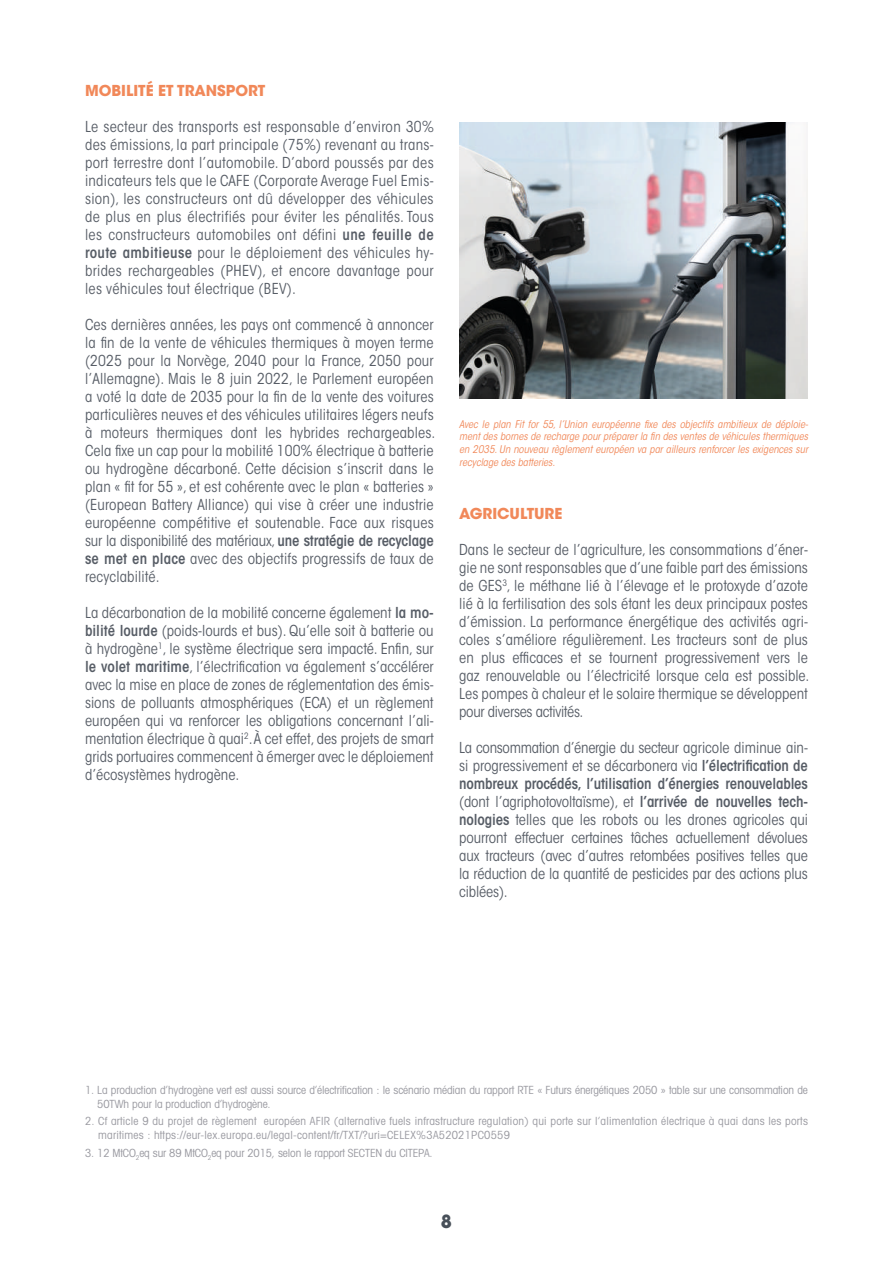
<style>
.page{position:relative;width:893px;height:1263px;background:#fff}
.page>*{position:absolute;margin:0;border:0;box-sizing:border-box;transform-origin:0 0}
.t1{font:700 18px "Avant Garde";color:#485059}
.t2{font:condensed 15px/18px "ITC Avant Garde Std";color:#575d66;text-align:justify}
.t3{font:700 15px "ITC Avant Garde Std";color:#f18859}
.t4{font:condensed 11.25px/13.5px "Avant Garde";letter-spacing:-.01em;color:#9a9aa1}
.t5{font:condensed 11.25px/13.5px "Avant Garde";letter-spacing:.02em;color:#9a9aa1}
.t6{font:italic condensed 10.5px/12.6px "ITC Avant Garde Std";color:#f18859;text-align:justify}
.s1{font-weight:600}
</style>
<div class="page">
<img style="left:459px;top:122px;width:349px;height:276px">
<p class="t3" style="left:85px;top:81px;width:182px">MOBILITÉ ET TRANSPORT</p>
<p class="t2" style="left:85px;top:118px;width:350px">Le secteur des transports est responsable d’environ 30% des émissions, la part principale (75%) revenant au trans&shy;port terrestre dont l’automobile. D’abord poussés par des indicateurs tels que le CAFE (Corporate Average Fuel Emis&shy;sion), les constructeurs ont dû développer des véhicules de plus en plus électrifiés pour éviter les pénalités. Tous les constructeurs automobiles ont défini <span class="s1">une feuille de route ambitieuse</span> pour le déploiement des véhicules hy&shy;brides rechargeables (PHEV), et encore davantage pour les véhicules tout électrique (BEV).</p>
<p class="t2" style="left:85px;top:316px;width:352px">Ces dernières années, les pays ont commencé à annoncer la fin de la vente de véhicules thermiques à moyen terme (2025 pour la Norvège, 2040 pour la France, 2050 pour l’Allemagne). Mais le 8 juin 2022, le Parlement européen a voté la date de 2035 pour la fin de la vente des voitures particulières neuves et des véhicules utilitaires légers neufs à moteurs thermiques dont les hybrides rechargeables.<br>Cela fixe un cap pour la mobilité 100% électrique à batterie ou hydrogène décarboné. Cette décision s’inscrit dans le plan « fit for 55 », et est cohérente avec le plan « batteries » (European Battery Alliance) qui vise à créer une industrie européenne compétitive et soutenable. Face aux risques sur la disponibilité des matériaux, <span class="s1">une stratégie de recyclage se met en place</span> avec des objectifs progressifs de taux de recyclabilité.</p>
<p class="t2" style="left:85px;top:604px;width:350px">La décarbonation de la mobilité concerne également <span class="s1">la mo&shy;bilité lourde</span> (poids-lourds et bus). Qu’elle soit à batterie ou à hydrogène<sup>1</sup>, le système électrique sera impacté. Enfin, sur <span class="s1">le volet maritime</span>, l’électrification va également s’accélérer avec la mise en place de zones de réglementation des émis&shy;sions de polluants atmosphériques (ECA) et un règlement européen qui va renforcer les obligations concernant l’ali&shy;mentation électrique à quai<sup>2</sup>. À cet effet, des projets de smart grids portuaires commencent à émerger avec le déploiement d’écosystèmes hydrogène.</p>
<p class="t6" style="left:459px;top:418px;width:351px">Avec le plan Fit for 55, l’Union européenne fixe des objectifs ambitieux de déploie&shy;ment des bornes de recharge pour préparer la fin des ventes de véhicules thermiques en 2035. Un nouveau règlement européen va par ailleurs renforcer les exigences sur recyclage des batteries.</p>
<p class="t3" style="left:459px;top:504px;width:105px">AGRICULTURE</p>
<p class="t2" style="left:459px;top:541px;width:352px">Dans le secteur de l’agriculture, les consommations d’éner&shy;gie ne sont responsables que d’une faible part des émissions de GES<sup>3</sup>, le méthane lié à l’élevage et le protoxyde d’azote lié à la fertilisation des sols étant les deux principaux postes d’émission. La performance énergétique des activités agri&shy;coles s’améliore régulièrement. Les tracteurs sont de plus en plus efficaces et se tournent progressivement vers le gaz renouvelable ou l’électricité lorsque cela est possible.<br>Les pompes à chaleur et le solaire thermique se développent pour diverses activités.</p>
<p class="t2" style="left:459px;top:739px;width:350px">La consommation d’énergie du secteur agricole diminue ain&shy;si progressivement et se décarbonera via <span class="s1">l’électrification de nombreux procédés, l’utilisation d’énergies renouvelables </span>(dont l’agriphotovoltaïsme), et <span class="s1">l’arrivée de nouvelles tech&shy;nologies</span> telles que les robots ou les drones agricoles qui pourront effectuer certaines tâches actuellement dévolues aux tracteurs (avec d’autres retombées positives telles que la réduction de la quantité de pesticides par des actions plus ciblées).</p>
<p class="t4" style="left:97px;top:1083px;width:712px;text-indent:-12px">1. La production d’hydrogène vert est aussi source d’électrification : le scénario médian du rapport RTE « Futurs énergétiques 2050 » table sur une consommation de<br>50TWh pour la production d’hydrogène.</p>
<p class="t5" style="left:98px;top:1114px;width:711px;text-indent:-13px">2. Cf article 9 du projet de règlement européen AFIR (alternative fuels infrastructure regulation) qui porte sur l’alimentation électrique à quai dans les ports maritimes : https://eur-lex.europa.eu/legal-content/fr/TXT/?uri=CELEX%3A52021PC0559</p>
<p class="t4" style="left:85px;top:1145px;width:349px">3. 12 MtCO<sub>2</sub>eq sur 89 MtCO<sub>2</sub>eq pour 2015, selon le rapport SECTEN du CITEPA.</p>
<p class="t1" style="left:441px;top:1209px;width:13px">8</p>
</div>
